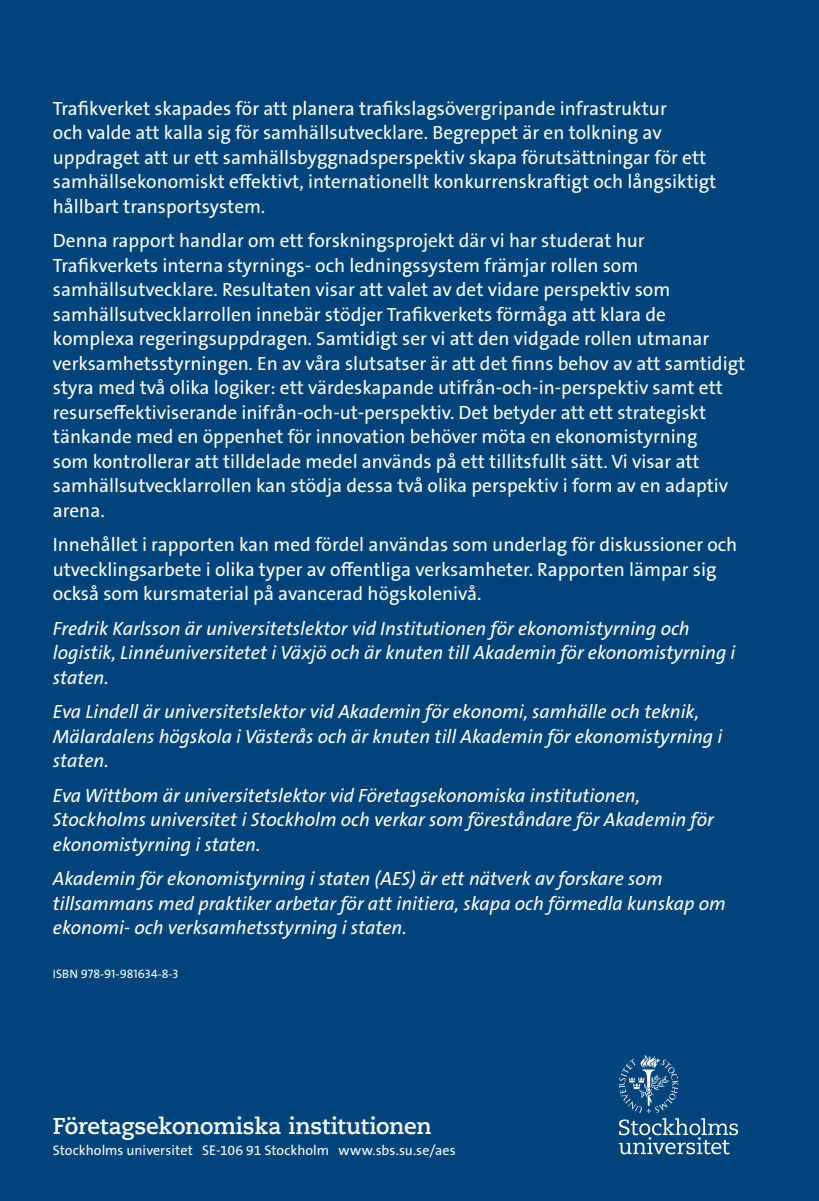
<style>
.page{position:relative;width:819px;height:1201px;background:#fff}
.page>*{position:absolute;margin:0;border:0;box-sizing:border-box;transform-origin:0 0}
.t1{font:700 22.75px "Caecilia Com 75";letter-spacing:-.015em;color:#fff}
.t2{font:19.25px/24.5px "The Sans B W5 Plain";color:#fff}
.t3{font:italic 19.25px/24.5px "The Sans B W5 Plain";color:#fff}
.t4{font:14px "The Sans B W5 Plain";letter-spacing:.005em;color:#fff}
.t5{font:12.25px "The Sans Caps";color:#fff}
</style>
<div class="page">
<div style="left:0;top:0;width:819px;height:1200px;background:#00447b"></div>
<svg style="left:619px;top:1055px;width:119px;height:99px"></svg>
<p class="t2" style="left:53px;top:96px;width:665px">Trafikverket skapades för att planera trafikslagsövergripande infrastruktur<br>och valde att kalla sig för samhällsutvecklare. Begreppet är en tolkning av uppdraget att ur ett samhällsbyggnadsperspektiv skapa förutsättningar för ett samhällsekonomiskt effektivt, internationellt konkurrenskraftigt och långsiktigt hållbart transportsystem.</p>
<p class="t2" style="left:53px;top:228px;width:693px">Denna rapport handlar om ett forskningsprojekt där vi har studerat hur Trafikverkets interna styrnings- och ledningssystem främjar rollen som samhällsutvecklare. Resultaten visar att valet av det vidare perspektiv som samhällsutvecklarrollen innebär stödjer Trafikverkets förmåga att klara de komplexa regeringsuppdragen. Samtidigt ser vi att den vidgade rollen utmanar verksamhetsstyrningen. En av våra slutsatser är att det finns behov av att samtidigt styra med två olika logiker: ett värdeskapande utifrån-och-in-perspektiv samt ett resurseffektiviserande inifrån-och-ut-perspektiv. Det betyder att ett strategiskt tänkande med en öppenhet för innovation behöver möta en ekonomistyrning<br>som kontrollerar att tilldelade medel används på ett tillitsfullt sätt. Vi visar att samhällsutvecklarrollen kan stödja dessa två olika perspektiv i form av en adaptiv arena.</p>
<p class="t2" style="left:53px;top:532px;width:686px">Innehållet i rapporten kan med fördel användas som underlag för diskussioner och utvecklingsarbete i olika typer av offentliga verksamheter. Rapporten lämpar sig också som kursmaterial på avancerad högskolenivå.</p>
<p class="t3" style="left:53px;top:616px;width:684px">Fredrik Karlsson är universitetslektor vid Institutionen för ekonomistyrning och logistik, Linnéuniversitetet i Växjö och är knuten till Akademin för ekonomistyrning i staten.</p>
<p class="t3" style="left:53px;top:700px;width:671px">Eva Lindell är universitetslektor vid Akademin för ekonomi, samhälle och teknik,<br>Mälardalens högskola i Västerås och är knuten till Akademin för ekonomistyrning i staten.</p>
<p class="t3" style="left:53px;top:783px;width:662px">Eva Wittbom är universitetslektor vid Företagsekonomiska institutionen,<br>Stockholms universitet i Stockholm och verkar som föreståndare för Akademin för ekonomistyrning i staten.</p>
<p class="t3" style="left:53px;top:867px;width:674px">Akademin för ekonomistyrning i staten (AES) är ett nätverk av forskare som tillsammans med praktiker arbetar för att initiera, skapa och förmedla kunskap om ekonomi- och verksamhetsstyrning i staten.</p>
<p class="t5" style="left:53px;top:963px;width:127px">ISBN 978-91-981634-8-3</p>
<p class="t1" style="left:53px;top:1110px;width:380px">Företagsekonomiska institutionen</p>
<p class="t4" style="left:53px;top:1141px;width:404px">Stockholms universitet SE-106 91 Stockholm www.sbs.su.se/aes</p>
</div>
